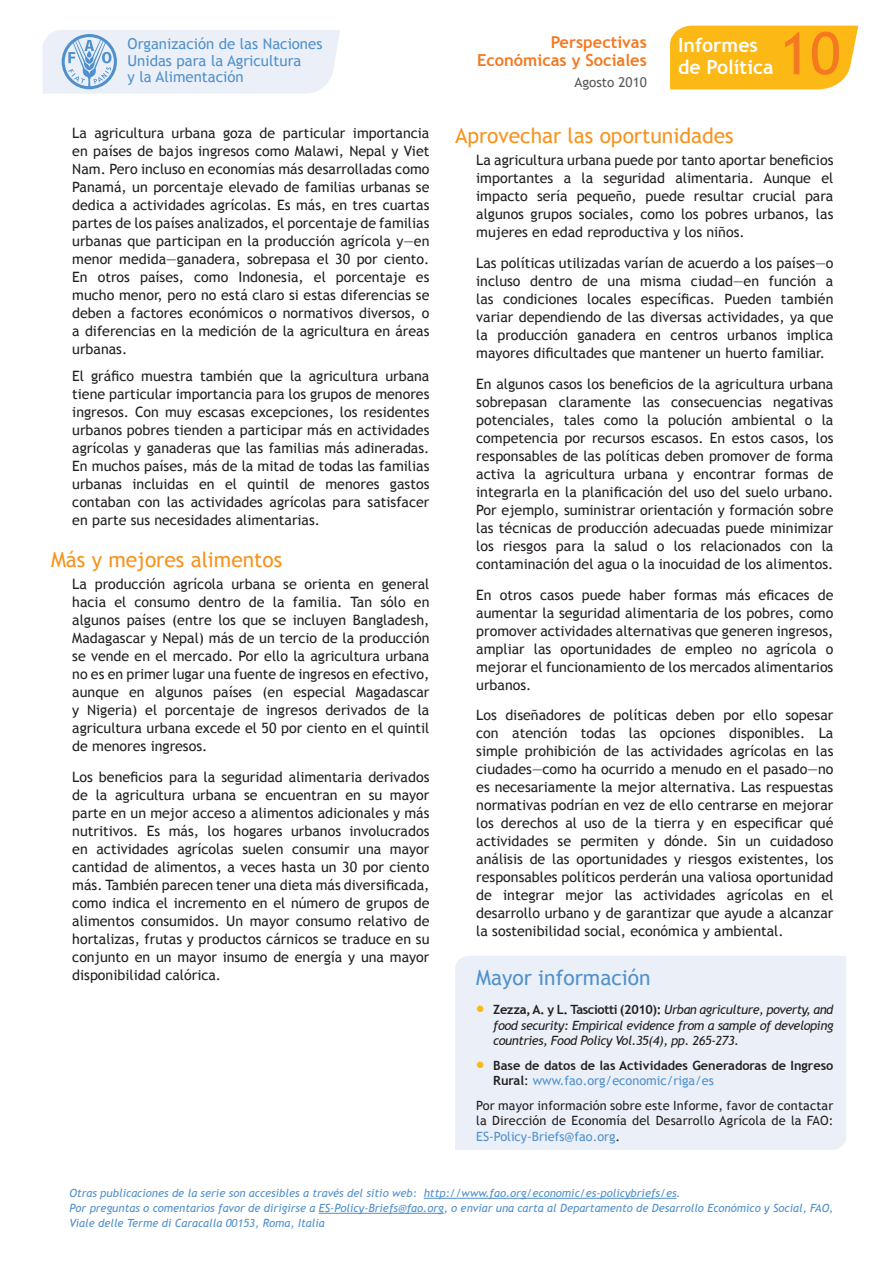
<style>
.page{position:relative;width:893px;height:1263px;background:#fff}
.page>*{position:absolute;margin:0;border:0;box-sizing:border-box;transform-origin:0 0}
.t1{font:58.5px "Trebuchet MS";color:#f47921}
.titolini{font:21px "Trebuchet MS";color:#f7931d}
.titolini-2{font:21px "Trebuchet MS";color:#5090cc}
.t2{font:700 19.5px/22.5px "Trebuchet MS";color:#fff}
.t3{font:700 16.5px/18px "Trebuchet MS";color:#f47921;text-align:right}
.t4{font:15px/16.5px "Trebuchet MS";color:#5090cc}
.testo{font:14.25px/18px "Trebuchet MS";color:#231f20;text-align:justify}
.t5{font:13.5px "Trebuchet MS";color:#57585a}
.bullet_testo{font:italic 12.75px/15.8px "Trebuchet MS";letter-spacing:-.03em;color:#231f20;text-align:justify}
.testo-2{font:12.75px/15.8px "Trebuchet MS";letter-spacing:.01em;color:#231f20;text-align:justify}
.bullet_testo-2{font:700 12.75px/15.8px "Trebuchet MS";color:#231f20}
.footer2{font:italic 11.25px/15px "Trebuchet MS";color:#5090cc}
.s1{color:#fcb814}
.s2{font-weight:700;font-style:normal}
.s3{font-weight:400}
.s4{font-weight:400;color:#5090cc}
.s5{color:#5090cc}
</style>
<div class="page">
<div style="left:670px;top:26px;width:188px;height:63px;background:#fcb814"></div>
<svg style="left:43px;top:30px;width:297px;height:64px;background:#e2ebf5"></svg>
<hr style="left:424px;top:1198px;width:253px;height:1px;background:#5090cc">
<hr style="left:319px;top:1213px;width:125px;height:1px;background:#5090cc">
<div style="left:455px;top:956px;width:391px;height:194px;background:#ebf0f8"></div>
<p class="t4" style="left:128px;top:36px;width:196px">Organización de las Naciones<br>Unidas para la Agricultura<br>y la Alimentación</p>
<h3 class="t2" style="left:678px;top:34px;width:97px">Informes de Política</h3>
<h1 class="t1" style="left:779px;top:19px;width:63px">10</h1>
<p class="t3" style="left:477px;top:33px;width:171px">Perspectivas<br>Económicas y Sociales</p>
<p class="t5" style="left:574px;top:75px;width:74px">Agosto 2010</p>
<p class="testo" style="left:72px;top:124px;width:359px">La agricultura urbana goza de particular importancia en países de bajos ingresos como Malawi, Nepal y Viet Nam. Pero incluso en economías más desarrolladas como Panamá, un porcentaje elevado de familias urbanas se dedica a actividades agrícolas. Es más, en tres cuartas partes de los países analizados, el porcentaje de familias urbanas que participan en la producción agrícola y—en menor medida—ganadera, sobrepasa el 30 por ciento.<br>En otros países, como Indonesia, el porcentaje es mucho menor, pero no está claro si estas diferencias se deben a factores económicos o normativos diversos, o a diferencias en la medición de la agricultura en áreas urbanas.</p>
<p class="testo" style="left:72px;top:367px;width:359px">El gráfico muestra también que la agricultura urbana tiene particular importancia para los grupos de menores ingresos. Con muy escasas excepciones, los residentes urbanos pobres tienden a participar más en actividades agrícolas y ganaderas que las familias más adineradas.<br>En muchos países, más de la mitad de todas las familias urbanas incluidas en el quintil de menores gastos contaban con las actividades agrícolas para satisfacer en parte sus necesidades alimentarias.</p>
<p class="titolini" style="left:51px;top:547px;width:233px">Más y mejores alimentos</p>
<p class="testo" style="left:72px;top:575px;width:359px">La producción agrícola urbana se orienta en general hacia el consumo dentro de la familia. Tan sólo en algunos países (entre los que se incluyen Bangladesh, Madagascar y Nepal) más de un tercio de la producción se vende en el mercado. Por ello la agricultura urbana no es en primer lugar una fuente de ingresos en efectivo, aunque en algunos países (en especial Magadascar y Nigeria) el porcentaje de ingresos derivados de la agricultura urbana excede el 50 por ciento en el quintil de menores ingresos.</p>
<p class="testo" style="left:72px;top:768px;width:359px">Los beneficios para la seguridad alimentaria derivados de la agricultura urbana se encuentran en su mayor parte en un mejor acceso a alimentos adicionales y más nutritivos. Es más, los hogares urbanos involucrados en actividades agrícolas suelen consumir una mayor cantidad de alimentos, a veces hasta un 30 por ciento más. También parecen tener una dieta más diversificada, como indica el incremento en el número de grupos de alimentos consumidos. Un mayor consumo relativo de hortalizas, frutas y productos cárnicos se traduce en su conjunto en un mayor insumo de energía y una mayor disponibilidad calórica.</p>
<p class="titolini" style="left:455px;top:123px;width:280px">Aprovechar las oportunidades</p>
<p class="testo" style="left:476px;top:151px;width:359px">La agricultura urbana puede por tanto aportar beneficios importantes a la seguridad alimentaria. Aunque el impacto sería pequeño, puede resultar crucial para algunos grupos sociales, como los pobres urbanos, las mujeres en edad reproductiva y los niños.</p>
<p class="testo" style="left:476px;top:254px;width:359px">Las políticas utilizadas varían de acuerdo a los países—o incluso dentro de una misma ciudad—en función a las condiciones locales específicas. Pueden también variar dependiendo de las diversas actividades, ya que la producción ganadera en centros urbanos implica mayores dificultades que mantener un huerto familiar.</p>
<p class="testo" style="left:476px;top:375px;width:359px">En algunos casos los beneficios de la agricultura urbana sobrepasan claramente las consecuencias negativas potenciales, tales como la polución ambiental o la competencia por recursos escasos. En estos casos, los responsables de las políticas deben promover de forma activa la agricultura urbana y encontrar formas de integrarla en la planificación del uso del suelo urbano.<br>Por ejemplo, suministrar orientación y formación sobre las técnicas de producción adecuadas puede minimizar los riesgos para la salud o los relacionados con la contaminación del agua o la inocuidad de los alimentos.</p>
<p class="testo" style="left:476px;top:586px;width:359px">En otros casos puede haber formas más eficaces de aumentar la seguridad alimentaria de los pobres, como promover actividades alternativas que generen ingresos, ampliar las oportunidades de empleo no agrícola o mejorar el funcionamiento de los mercados alimentarios urbanos.</p>
<p class="testo" style="left:476px;top:706px;width:359px">Los diseñadores de políticas deben por ello sopesar con atención todas las opciones disponibles. La simple prohibición de las actividades agrícolas en las ciudades—como ha ocurrido a menudo en el pasado—no es necesariamente la mejor alternativa. Las respuestas normativas podrían en vez de ello centrarse en mejorar los derechos al uso de la tierra y en especificar qué actividades se permiten y dónde. Sin un cuidadoso análisis de las oportunidades y riesgos existentes, los responsables políticos perderán una valiosa oportunidad de integrar mejor las actividades agrícolas en el desarrollo urbano y de garantizar que ayude a alcanzar la sostenibilidad social, económica y ambiental.</p>
<p class="titolini-2" style="left:476px;top:965px;width:176px">Mayor información</p>
<p class="bullet_testo" style="left:493px;top:1001px;width:342px;text-indent:-17px"><span class="s1">•</span> <span class="s2">Zezza, A. y L. Tasciotti (2010):</span> Urban agriculture, poverty, and food security: Empirical evidence from a sample of developing countries, Food Policy Vol.35(4), pp. 265-273.</p>
<p class="bullet_testo-2" style="left:493px;top:1057px;width:342px;text-indent:-17px"><span class="s1">•</span> Base de datos de las Actividades Generadoras de Ingreso<br>Rural<span class="s3">:</span> <span class="s4">www.fao.org/economic/riga/es</span></p>
<p class="testo-2" style="left:476px;top:1097px;width:359px">Por mayor información sobre este Informe, favor de contactar la Dirección de Economía del Desarrollo Agrícola de la FAO:<br><span class="s5">ES-Policy-Briefs@fao.org</span>.</p>
<p class="footer2" style="left:69px;top:1185px;width:765px">Otras publicaciones de la serie son accesibles a través del sitio web: http://www.fao.org/economic/es-policybriefs/es.<br>Por preguntas o comentarios favor de dirigirse a ES-Policy-Briefs@fao.org, o enviar una carta al Departamento de Desarrollo Económico y Social, FAO,<br>Viale delle Terme di Caracalla 00153, Roma, Italia</p>
</div>
